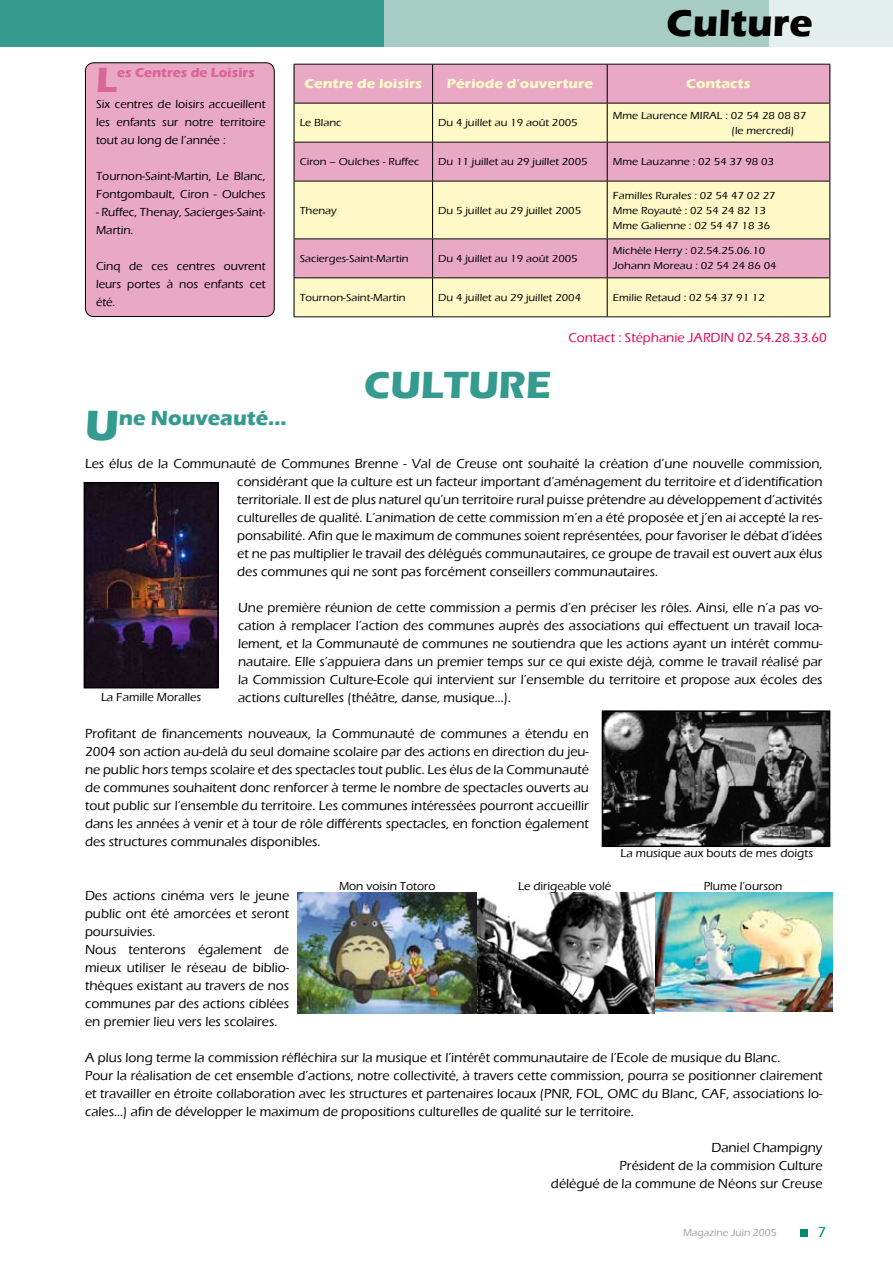
<style>
.page{position:relative;width:893px;height:1263px;background:#fff}
.page>*{position:absolute;margin:0;border:0;box-sizing:border-box;transform-origin:0 0}
.t1{font:700 39px "Eras ITC";color:#000}
.t2{font:700 39px "Eras ITC";color:#359b8f}
.t3{font:700 36px "Eras ITC";color:#d96698}
.t4{font:700 21px "Eras ITC";color:#359b8f}
.t5{font:500 15px "Eras ITC";color:#008b6c}
.t6{font:500 13.5px/18px "Eras ITC";color:#000;text-align:justify}
.t7{font:700 13.5px "Eras ITC";color:#fff9c7;scale:1.08 1}
.t8{font:500 13.5px "Eras ITC";color:#e30056}
.t9{font:700 13.5px "Eras ITC";color:#d96698}
.t10{font:500 12px/18px "Eras ITC";color:#000;text-align:justify}
.t11{font:500 10.5px/15px "Eras ITC";color:#000;scale:1.08 1}
.t12{font:500 10.5px "Eras ITC";color:#9d9fa1}
.s1{font-size:43.5px}
</style>
<div class="page">
<div style="left:800px;top:1229px;width:8px;height:8px;background:#008b6c"></div>
<div style="left:0;top:0;width:385px;height:47px;background:#359b8f"></div>
<div style="left:384px;top:0;width:385px;height:47px;background:#a6ccc4"></div>
<div style="left:769px;top:0;width:124px;height:47px;background:#e5efed"></div>
<div style="left:295px;top:65px;width:534px;height:38px;background:#e9a9c4"></div>
<svg style="left:295px;top:104px;width:534px;height:212px;background:#f5dac4"></svg>
<hr style="left:294px;top:104px;width:1px;height:38px;background:#000">
<hr style="left:432px;top:104px;width:1px;height:38px;background:#000">
<hr style="left:607px;top:104px;width:1px;height:38px;background:#000">
<hr style="left:829px;top:104px;width:1px;height:38px;background:#000">
<hr style="left:294px;top:142px;width:1px;height:39px;background:#000">
<hr style="left:294px;top:142px;width:139px;height:1px;background:#000">
<hr style="left:432px;top:142px;width:1px;height:39px;background:#000">
<hr style="left:433px;top:142px;width:174px;height:1px;background:#000">
<hr style="left:607px;top:142px;width:1px;height:39px;background:#000">
<hr style="left:607px;top:142px;width:223px;height:1px;background:#000">
<hr style="left:829px;top:142px;width:1px;height:39px;background:#000">
<hr style="left:294px;top:181px;width:1px;height:57px;background:#000">
<hr style="left:294px;top:181px;width:139px;height:1px;background:#000">
<hr style="left:432px;top:181px;width:1px;height:57px;background:#000">
<hr style="left:433px;top:181px;width:174px;height:1px;background:#000">
<hr style="left:607px;top:181px;width:1px;height:57px;background:#000">
<hr style="left:607px;top:181px;width:223px;height:1px;background:#000">
<hr style="left:829px;top:181px;width:1px;height:57px;background:#000">
<hr style="left:294px;top:239px;width:1px;height:38px;background:#000">
<hr style="left:294px;top:238px;width:139px;height:1px;background:#000">
<hr style="left:432px;top:239px;width:1px;height:38px;background:#000">
<hr style="left:433px;top:238px;width:174px;height:1px;background:#000">
<hr style="left:607px;top:239px;width:1px;height:38px;background:#000">
<hr style="left:607px;top:238px;width:223px;height:1px;background:#000">
<hr style="left:829px;top:239px;width:1px;height:38px;background:#000">
<hr style="left:294px;top:278px;width:1px;height:38px;background:#000">
<hr style="left:294px;top:277px;width:139px;height:1px;background:#000">
<hr style="left:294px;top:316px;width:139px;height:1px;background:#000">
<hr style="left:432px;top:278px;width:1px;height:38px;background:#000">
<hr style="left:433px;top:277px;width:174px;height:1px;background:#000">
<hr style="left:433px;top:316px;width:174px;height:1px;background:#000">
<hr style="left:607px;top:278px;width:1px;height:38px;background:#000">
<hr style="left:607px;top:277px;width:223px;height:1px;background:#000">
<hr style="left:829px;top:278px;width:1px;height:38px;background:#000">
<hr style="left:607px;top:316px;width:223px;height:1px;background:#000">
<hr style="left:294px;top:64px;width:139px;height:1px;background:#000">
<hr style="left:294px;top:65px;width:1px;height:38px;background:#000">
<hr style="left:433px;top:64px;width:174px;height:1px;background:#000">
<hr style="left:432px;top:65px;width:1px;height:38px;background:#000">
<hr style="left:607px;top:64px;width:223px;height:1px;background:#000">
<hr style="left:607px;top:65px;width:1px;height:38px;background:#000">
<hr style="left:829px;top:65px;width:1px;height:38px;background:#000">
<hr style="left:294px;top:103px;width:139px;height:1px;background:#000">
<hr style="left:433px;top:103px;width:174px;height:1px;background:#000">
<hr style="left:607px;top:103px;width:223px;height:1px;background:#000">
<div style="left:85px;top:63px;width:189px;height:254px;background:#e9a9c4;border-radius:9px"></div>
<div style="left:85px;top:62px;width:190px;height:255px;border:1px solid #000;border-radius:9px"></div>
<img style="left:654px;top:892px;width:178px;height:119px">
<img style="left:298px;top:892px;width:356px;height:121px">
<img style="left:605px;top:713px;width:222px;height:131px">
<div style="left:602px;top:710px;width:228px;height:137px;border:2px solid #000"></div>
<img style="left:87px;top:485px;width:129px;height:200px">
<div style="left:84px;top:482px;width:135px;height:206px;border:2px solid #000"></div>
<h2 class="t3" style="left:96px;top:60px;width:23px">L</h2>
<p class="t9" style="left:117px;top:65px;width:139px">es Centres de Loisirs</p>
<p class="t10" style="left:96px;top:95px;width:171px">Six centres de loisirs accueillent les enfants sur notre territoire tout au long de l’année :</p>
<p class="t10" style="left:96px;top:167px;width:171px">Tournon-Saint-Martin, Le Blanc,<br>Fontgombault, Ciron - Oulches</p>
<p class="t10" style="left:96px;top:203px;width:171px">- Ruffec, Thenay, Sacierges-Saint-<br>Martin.</p>
<p class="t10" style="left:96px;top:257px;width:171px">Cinq de ces centres ouvrent leurs portes à nos enfants cet été.</p>
<h1 class="t1" style="left:667px;top:0;width:147px">Culture</h1>
<p class="t7" style="left:304px;top:76px;width:111px">Centre de loisirs</p>
<p class="t7" style="left:447px;top:76px;width:137px">Période d’ouverture</p>
<p class="t7" style="left:686px;top:76px;width:61px">Contacts</p>
<p class="t11" style="left:300px;top:115px;width:40px">Le Blanc</p>
<p class="t11" style="left:438px;top:115px;width:131px">Du 4 juillet au 19 août 2005</p>
<p class="t11" style="left:731px;top:108px;width:71px;text-indent:-119px">Mme Laurence MIRAL : 02 54 28 08 87 (le mercredi)</p>
<p class="t11" style="left:300px;top:154px;width:112px">Ciron – Oulches - Ruffec</p>
<p class="t11" style="left:438px;top:154px;width:140px">Du 11 juillet au 29 juillet 2005</p>
<p class="t11" style="left:613px;top:154px;width:151px">Mme Lauzanne : 02 54 37 98 03</p>
<p class="t11" style="left:300px;top:203px;width:36px">Thenay</p>
<p class="t11" style="left:438px;top:203px;width:134px">Du 5 juillet au 29 juillet 2005</p>
<p class="t11" style="left:613px;top:188px;width:152px">Familles Rurales : 02 54 47 02 27<br>Mme Royauté : 02 54 24 82 13<br>Mme Galienne : 02 54 47 18 36</p>
<p class="t11" style="left:300px;top:251px;width:102px">Sacierges-Saint-Martin</p>
<p class="t11" style="left:438px;top:251px;width:131px">Du 4 juillet au 19 août 2005</p>
<p class="t11" style="left:613px;top:244px;width:153px">Michèle Herry : 02.54.25.06.10<br>Johann Moreau : 02 54 24 86 04</p>
<p class="t11" style="left:300px;top:290px;width:100px">Tournon-Saint-Martin</p>
<p class="t11" style="left:438px;top:290px;width:134px">Du 4 juillet au 29 juillet 2004</p>
<p class="t11" style="left:613px;top:290px;width:142px">Emilie Retaud : 02 54 37 91 12</p>
<h1 class="t2" style="left:364px;top:363px;width:189px">CULTURE</h1>
<p class="t8" style="left:568px;top:330px;width:260px">Contact : Stéphanie JARDIN 02.54.28.33.60</p>
<h3 class="t4" style="left:85px;top:406px;width:203px"><span class="s1">U</span>ne Nouveauté...</h3>
<p class="t6" style="left:237px;top:455px;width:587px;text-indent:-152px">Les élus de la Communauté de Communes Brenne - Val de Creuse ont souhaité la création d’une nouvelle commission, considérant que la culture est un facteur important d’aménagement du territoire et d’identification territoriale. Il est de plus naturel qu’un territoire rural puisse prétendre au développement d’activités culturelles de qualité. L’animation de cette commission m’en a été proposée et j’en ai accepté la res&shy;ponsabilité. Afin que le maximum de communes soient représentées, pour favoriser le débat d’idées et ne pas multiplier le travail des délégués communautaires, ce groupe de travail est ouvert aux élus des communes qui ne sont pas forcément conseillers communautaires.</p>
<p class="t6" style="left:238px;top:599px;width:586px">Une première réunion de cette commission a permis d’en préciser les rôles. Ainsi, elle n’a pas vo&shy;cation à remplacer l’action des communes auprès des associations qui effectuent un travail loca&shy;lement, et la Communauté de communes ne soutiendra que les actions ayant un intérêt commu&shy;nautaire. Elle s’appuiera dans un premier temps sur ce qui existe déjà, comme le travail réalisé par la Commission Culture-Ecole qui intervient sur l’ensemble du territoire et propose aux écoles des actions culturelles (théâtre, danse, musique…).</p>
<p class="t6" style="left:85px;top:725px;width:505px">Profitant de financements nouveaux, la Communauté de communes a étendu en 2004 son action au-delà du seul domaine scolaire par des actions en direction du jeu&shy;ne public hors temps scolaire et des spectacles tout public. Les élus de la Communauté de communes souhaitent donc renforcer à terme le nombre de spectacles ouverts au tout public sur l’ensemble du territoire. Les communes intéressées pourront accueillir dans les années à venir et à tour de rôle différents spectacles, en fonction également des structures communales disponibles.</p>
<p class="t10" style="left:101px;top:688px;width:102px">La Famille Moralles</p>
<p class="t10" style="left:620px;top:844px;width:194px">La musique aux bouts de mes doigts</p>
<p class="t10" style="left:339px;top:877px;width:98px">Mon voisin Totoro</p>
<p class="t10" style="left:518px;top:877px;width:95px">Le dirigeable volé</p>
<p class="t10" style="left:704px;top:877px;width:80px">Plume l’ourson</p>
<p class="t6" style="left:85px;top:887px;width:206px;text-align:left">Des actions cinéma vers le jeune public ont été amorcées et seront poursuivies.<br>Nous tenterons également de mieux utiliser le réseau de biblio&shy;thèques existant au travers de nos communes par des actions ciblées en premier lieu vers les scolaires.</p>
<p class="t6" style="left:85px;top:1049px;width:739px;text-align:left">A plus long terme la commission réfléchira sur la musique et l’intérêt communautaire de l’Ecole de musique du Blanc.<br>Pour la réalisation de cet ensemble d’actions, notre collectivité, à travers cette commission, pourra se positionner clairement et travailler en étroite collaboration avec les structures et partenaires locaux (PNR, FOL, OMC du Blanc, CAF, associations lo&shy;cales…) afin de développer le maximum de propositions culturelles de qualité sur le territoire.</p>
<p class="t6" style="left:551px;top:1139px;width:273px;text-align:right">Daniel Champigny<br>Président de la commision Culture<br>délégué de la commune de Néons sur Creuse</p>
<p class="t12" style="left:683px;top:1227px;width:95px">Magazine Juin 2005</p>
<p class="t5" style="left:818px;top:1224px;width:10px">7</p>
</div>
